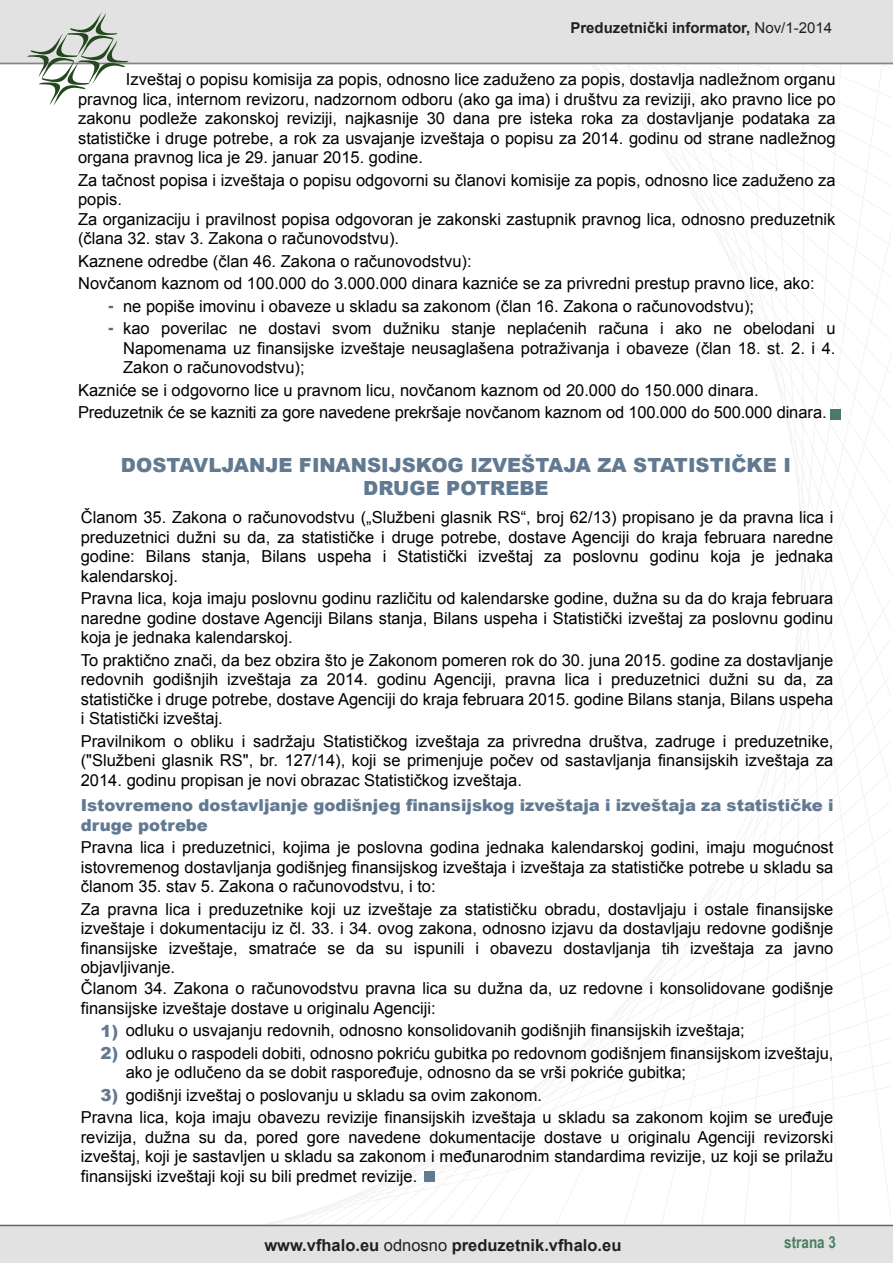
<style>
.page{position:relative;width:893px;height:1263px;background:#fff}
.page>*{position:absolute;margin:0;border:0;box-sizing:border-box;transform-origin:0 0}
.t1{font:900 19.5px/22.5px "Arial";color:#617991;text-align:center}
.t2{font:16.5px/19.5px "Arial";color:#000;text-align:justify}
.t3{font:900 16.5px/19.5px "Arial";color:#617991}
.t4{font:700 16.5px "Arial";color:#231f20}
.t5{font:700 16.5px "Arial Narrow";color:#477f63}
.t6{font:700 15px "Arial";color:#231f20}
.t7{font:900 15px/22.5px "Arial";color:#497a6a}
.s1{font-weight:400}
</style>
<div class="page">
<svg style="left:520px;top:106px;width:371px;height:993px"></svg>
<div style="left:0;top:1226px;width:893px;height:37px;background:#e2e2e2"></div>
<hr style="left:0;top:63px;width:893px;height:1px;background:#848484">
<svg style="left:0;top:0;width:892px;height:106px"></svg>
<hr style="left:0;top:1225px;width:893px;height:1px;background:#636464">
<div style="left:830px;top:409px;width:11px;height:10px;background:#497a6a"></div>
<div style="left:424px;top:1171px;width:10px;height:10px;background:#617991"></div>
<p class="t6" style="left:570px;top:17px;width:263px">Preduzetnički informator, <span class="s1">Nov/1-2014</span></p>
<p class="t2" style="left:78px;top:70px;width:759px;text-indent:48px">Izveštaj o popisu komisija za popis, odnosno lice zaduženo za popis, dostavlja nadležnom organu pravnog lica, internom revizoru, nadzornom odboru (ako ga ima) i društvu za reviziji, ako pravno lice po zakonu podleže zakonskoj reviziji, najkasnije 30 dana pre isteka roka za dostavljanje podataka za statističke i druge potrebe, a rok za usvajanje izveštaja o popisu za 2014. godinu od strane nadležnog organa pravnog lica je 29. januar 2015. godine.</p>
<p class="t2" style="left:78px;top:170px;width:759px;text-align:left">Za tačnost popisa i izveštaja o popisu odgovorni su članovi komisije za popis, odnosno lice zaduženo za popis.<br>Za organizaciju i pravilnost popisa odgovoran je zakonski zastupnik pravnog lica, odnosno preduzetnik (člana 32. stav 3. Zakona o računovodstvu).</p>
<p class="t2" style="left:78px;top:251px;width:395px">Kaznene odredbe (član 46. Zakona o računovodstvu):</p>
<p class="t2" style="left:78px;top:274px;width:738px">Novčanom kaznom od 100.000 do 3.000.000 dinara kazniće se za privredni prestup pravno lice, ako:</p>
<p class="t2" style="left:123px;top:296px;width:632px">ne popiše imovinu i obaveze u skladu sa zakonom (član 16. Zakona o računovodstvu);</p>
<p class="t2" style="left:123px;top:319px;width:714px">kao poverilac ne dostavi svom dužniku stanje neplaćenih računa i ako ne obelodani u</p>
<p class="t2" style="left:123px;top:338px;width:714px">Napomenama uz finansijske izveštaje neusaglašena potraživanja i obaveze (član 18. st. 2. i 4.<br>Zakon o računovodstvu);</p>
<p class="t2" style="left:78px;top:379px;width:750px;line-height:22.5px">Kazniće se i odgovorno lice u pravnom licu, novčanom kaznom od 20.000 do 150.000 dinara.<br>Preduzetnik će se kazniti za gore navedene prekršaje novčanom kaznom od 100.000 do 500.000 dinara.</p>
<p class="t7" style="left:109px;top:293px;width:7px">- -</p>
<p class="t1" style="left:121px;top:454px;width:671px">DOSTAVLJANJE FINANSIJSKOG IZVEŠTAJA ZA STATISTIČKE I<br>DRUGE POTREBE</p>
<p class="t2" style="left:81px;top:507px;width:754px">Članom 35. Zakona o računovodstvu („Službeni glasnik RS“, broj 62/13) propisano je da pravna lica i preduzetnici dužni su da, za statističke i druge potrebe, dostave Agenciji do kraja februara naredne godine: Bilans stanja, Bilans uspeha i Statistički izveštaj za poslovnu godinu koja je jednaka kalendarskoj.</p>
<p class="t2" style="left:81px;top:588px;width:754px">Pravna lica, koja imaju poslovnu godinu različitu od kalendarske godine, dužna su da do kraja februara naredne godine dostave Agenciji Bilans stanja, Bilans uspeha i Statistički izveštaj za poslovnu godinu koja je jednaka kalendarskoj.</p>
<p class="t2" style="left:81px;top:650px;width:754px">To praktično znači, da bez obzira što je Zakonom pomeren rok do 30. juna 2015. godine za dostavljanje redovnih godišnjih izveštaja za 2014. godinu Agenciji, pravna lica i preduzetnici dužni su da, za statističke i druge potrebe, dostave Agenciji do kraja februara 2015. godine Bilans stanja, Bilans uspeha i Statistički izveštaj.</p>
<p class="t2" style="left:81px;top:731px;width:754px">Pravilnikom o obliku i sadržaju Statističkog izveštaja za privredna društva, zadruge i preduzetnike, ("Službeni glasnik RS", br. 127/14), koji se primenjuje počev od sastavljanja finansijskih izveštaja za 2014. godinu propisan je novi obrazac Statističkog izveštaja.</p>
<p class="t3" style="left:81px;top:795px;width:754px">Istovremeno dostavljanje godišnjeg finansijskog izveštaja i izveštaja za statističke i druge potrebe</p>
<p class="t2" style="left:81px;top:837px;width:754px">Pravna lica i preduzetnici, kojima je poslovna godina jednaka kalendarskoj godini, imaju mogućnost istovremenog dostavljanja godišnjeg finansijskog izveštaja i izveštaja za statističke potrebe u skladu sa članom 35. stav 5. Zakona o računovodstvu, i to:</p>
<p class="t2" style="left:81px;top:899px;width:754px">Za pravna lica i preduzetnike koji uz izveštaje za statističku obradu, dostavljaju i ostale finansijske izveštaje i dokumentaciju iz čl. 33. i 34. ovog zakona, odnosno izjavu da dostavljaju redovne godišnje finansijske izveštaje, smatraće se da su ispunili i obavezu dostavljanja tih izveštaja za javno objavljivanje.</p>
<p class="t2" style="left:81px;top:978px;width:754px">Članom 34. Zakona o računovodstvu pravna lica su dužna da, uz redovne i konsolidovane godišnje finansijske izveštaje dostave u originalu Agenciji:</p>
<p class="t2" style="left:126px;top:1019px;width:709px;line-height:22.5px">odluku o usvajanju redovnih, odnosno konsolidovanih godišnjih finansijskih izveštaja;<br>odluku o raspodeli dobiti, odnosno pokriću gubitka po redovnom godišnjem finansijskom izveštaju,</p>
<p class="t2" style="left:126px;top:1062px;width:562px">ako je odlučeno da se dobit raspoređuje, odnosno da se vrši pokriće gubitka;</p>
<p class="t2" style="left:126px;top:1085px;width:418px">godišnji izveštaj o poslovanju u skladu sa ovim zakonom.</p>
<p class="t2" style="left:81px;top:1107px;width:754px">Pravna lica, koja imaju obavezu revizije finansijskih izveštaja u skladu sa zakonom kojim se uređuje</p>
<p class="t2" style="left:81px;top:1127px;width:754px">revizija, dužna su da, pored gore navedene dokumentacije dostave u originalu Agenciji revizorski izveštaj, koji je sastavljen u skladu sa zakonom i međunarodnim standardima revizije, uz koji se prilažu finansijski izveštaji koji su bili predmet revizije.</p>
<p class="t3" style="left:101px;top:1019px;width:19px;line-height:22.5px">1)<br>2)</p>
<p class="t3" style="left:101px;top:1085px;width:19px">3)</p>
<p class="t4" style="left:264px;top:1233px;width:359px">www.vfhalo.eu <span class="s1">odnosno</span> preduzetnik.vfhalo.eu</p>
<p class="t5" style="left:784px;top:1229px;width:53px">strana 3</p>
</div>
